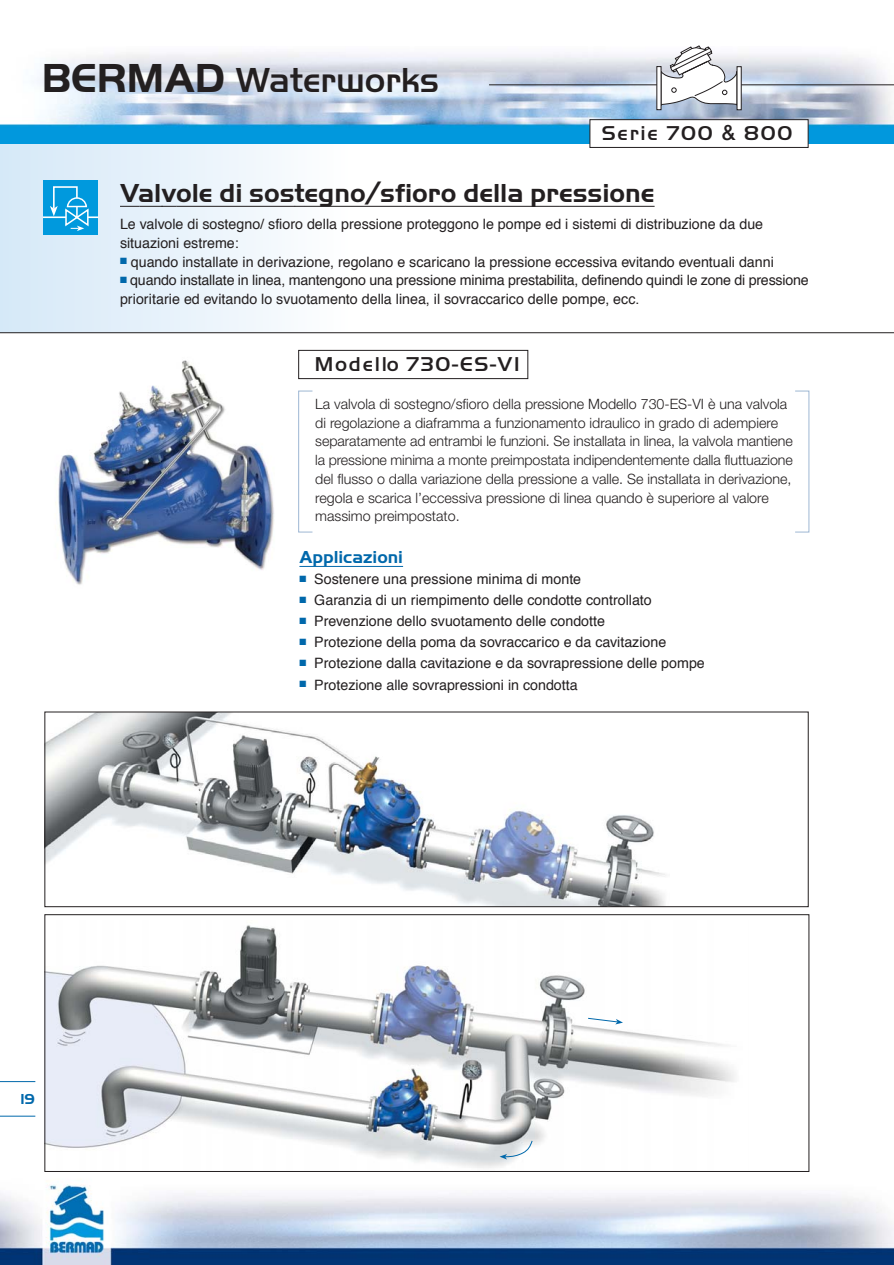
<style>
.page{position:relative;width:894px;height:1265px;background:#fff}
.page>*{position:absolute;margin:0;border:0;box-sizing:border-box;transform-origin:0 0}
.t1{font:500 36px "Handel Got D";letter-spacing:-.005em;color:#231f20}
.t2{font:700 27px "Handel Got D";color:#231f20}
.t3{font:500 20.85px "Handel Got D";letter-spacing:.085em;color:#231f20}
.t4{font:700 18px "Handel Got D";color:#0068ab}
.t5{font:700 15px "Handel Got D";color:#0068ab}
.t6{font:14.25px/18.8px "Helvetica";color:#231f20}
.t7{font:300 14.25px/18.8px "Helvetica Neue";color:#231f20}
.s1{font-weight:700;font-size:42px}
.s2{font-family:"Helvetica Neue"}
.s3{color:#0068ab}
</style>
<div class="page">
<div style="left:0;top:143px;width:349px;height:190px;background:linear-gradient(to right,#d5e8f8,#fcfdfe)"></div>
<div style="left:348px;top:143px;width:280px;height:190px;background:#fff"></div>
<img style="left:0;top:53px;width:894px;height:90px">
<hr style="left:489px;top:84px;width:405px;height:1px;background:#231f20">
<svg style="left:660px;top:45px;width:78px;height:66px"></svg>
<svg style="left:656px;top:66px;width:5px;height:44px"></svg>
<svg style="left:737px;top:66px;width:5px;height:44px"></svg>
<img style="left:58px;top:360px;width:256px;height:225px">
<img style="left:0;top:1167px;width:894px;height:97px">
<hr style="left:0;top:332px;width:894px;height:1px;background:#231f20">
<hr style="left:0;top:1081px;width:35px;height:1px;background:#0068ab">
<hr style="left:0;top:1115px;width:35px;height:1px;background:#0068ab">
<hr style="left:299px;top:566px;width:104px;height:1px;background:#0068ab">
<svg style="left:120px;top:206px;width:57px;height:1px"></svg>
<hr style="left:177px;top:206px;width:118px;height:1px;background:#231f20">
<hr style="left:305px;top:206px;width:101px;height:1px;background:#231f20">
<hr style="left:405px;top:206px;width:36px;height:1px;background:#231f20">
<hr style="left:441px;top:206px;width:118px;height:1px;background:#231f20">
<hr style="left:559px;top:206px;width:96px;height:1px;background:#231f20">
<div style="left:44px;top:180px;width:54px;height:55px;background:#09d"></div>
<hr style="left:44px;top:216px;width:54px;height:2px;background:#fff">
<svg style="left:50px;top:186px;width:39px;height:45px"></svg>
<div style="left:298px;top:350px;width:230px;height:29px;background:#fff;border:1px solid #231f20"></div>
<img style="left:46px;top:925px;width:703px;height:244px">
<svg style="left:587px;top:1017px;width:36px;height:7px"></svg>
<svg style="left:500px;top:1139px;width:33px;height:20px"></svg>
<div style="left:44px;top:914px;width:765px;height:257px;border:1px solid #231f20"></div>
<img style="left:46px;top:713px;width:619px;height:192px">
<div style="left:44px;top:711px;width:765px;height:196px;border:1px solid #231f20"></div>
<div style="left:298px;top:390px;width:15px;height:142px;border:1px solid #9eb7d3"></div>
<div style="left:795px;top:390px;width:14px;height:142px;border:1px solid #9eb7d3"></div>
<div style="left:590px;top:119px;width:218px;height:29px;background:#fff;border:1px solid #231f20"></div>
<h1 class="t1" style="left:42px;top:66px;width:399px"><span class="s1">BERMAD</span> Waterworks</h1>
<h3 class="t3" style="left:602px;top:125px;width:192px">Serie 700 <span class="s2">&amp;</span> 800</h3>
<h2 class="t2" style="left:120px;top:182px;width:536px">Valvole di sostegno/sfioro della pressione</h2>
<p class="t6" style="left:120px;top:216px;width:645px">Le valvole di sostegno/ sfioro della pressione proteggono le pompe ed i sistemi di distribuzione da due situazioni estreme:</p>
<p class="t6" style="left:120px;top:253px;width:655px"><span class="s3">■</span> quando installate in derivazione, regolano e scaricano la pressione eccessiva evitando eventuali danni</p>
<p class="t6" style="left:120px;top:272px;width:690px"><span class="s3">■</span> quando installate in linea, mantengono una pressione minima prestabilita, definendo quindi le zone di pressione prioritarie ed evitando lo svuotamento della linea, il sovraccarico delle pompe, ecc.</p>
<h3 class="t3" style="left:315px;top:356px;width:206px">Modello 730-ES-VI</h3>
<p class="t7" style="left:315px;top:396px;width:479px">La valvola di sostegno/sfioro della pressione Modello 730-ES-VI è una valvola di regolazione a diaframma a funzionamento idraulico in grado di adempiere separatamente ad entrambi le funzioni. Se installata in linea, la valvola mantiene la pressione minima a monte preimpostata indipendentemente dalla fluttuazione del flusso o dalla variazione della pressione a valle. Se installata in derivazione, regola e scarica l’eccessiva pressione di linea quando è superiore al valore massimo preimpostato.</p>
<p class="t4" style="left:299px;top:550px;width:105px">Applicazioni</p>
<p class="t6" style="left:299px;top:571px;width:283px"><span class="s3">■</span> Sostenere una pressione minima di monte</p>
<p class="t6" style="left:299px;top:592px;width:354px"><span class="s3">■</span> Garanzia di un riempimento delle condotte controllato</p>
<p class="t6" style="left:299px;top:613px;width:307px"><span class="s3">■</span> Prevenzione dello svuotamento delle condotte</p>
<p class="t6" style="left:299px;top:634px;width:368px"><span class="s3">■</span> Protezione della poma da sovraccarico e da cavitazione</p>
<p class="t6" style="left:299px;top:655px;width:407px"><span class="s3">■</span> Protezione dalla cavitazione e da sovrapressione delle pompe</p>
<p class="t6" style="left:299px;top:676px;width:280px"><span class="s3">■</span> Protezione alle sovrapressioni in condotta</p>
<p class="t5" style="left:20px;top:1093px;width:16px">19</p>
</div>
